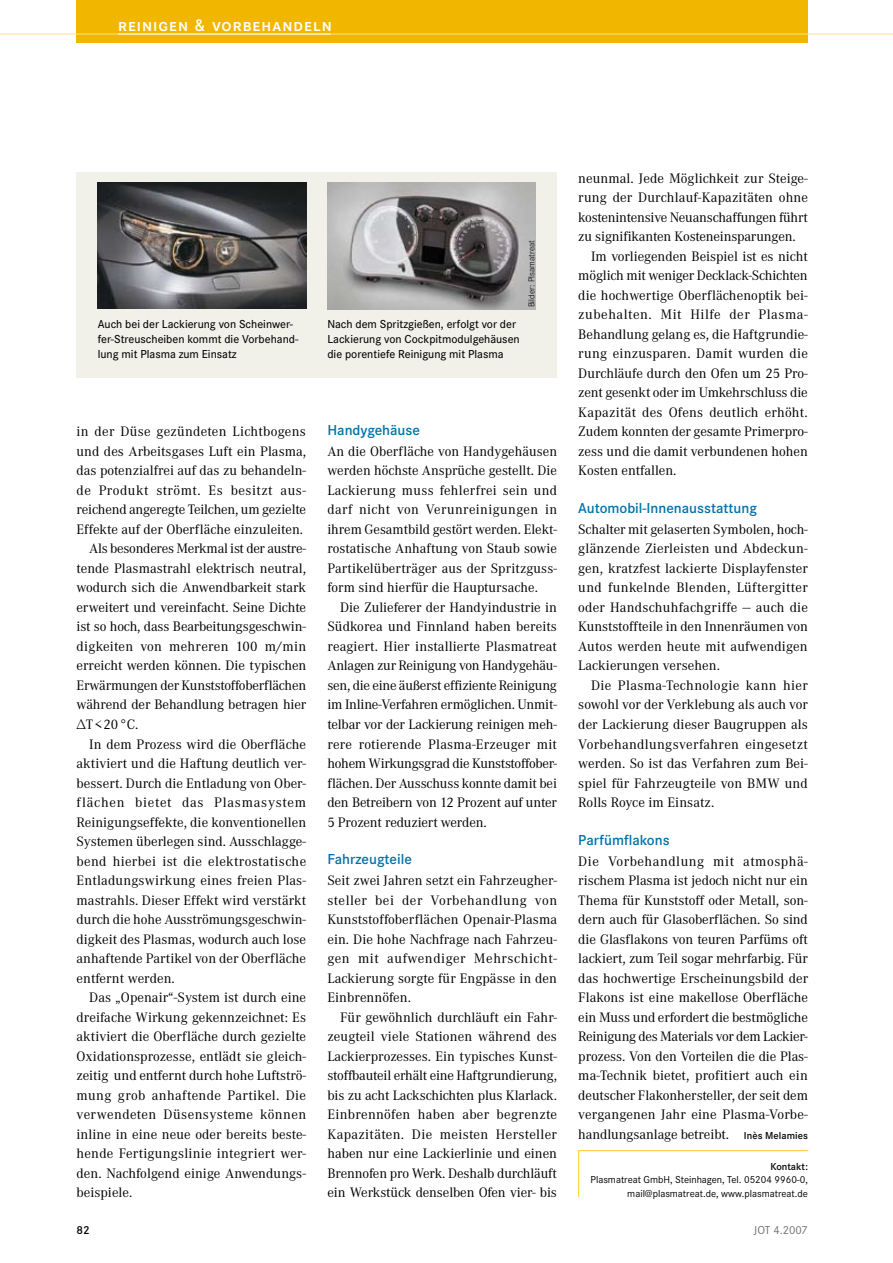
<style>
.page{position:relative;width:893px;height:1263px;background:#fff}
.page>*{position:absolute;margin:0;border:0;box-sizing:border-box;transform-origin:0 0}
.t1{font:18px "Corporate SSCTOT Dem";letter-spacing:.05em;color:#fff}
.t2{font:15px "Corporate STOT Dem";color:#0072ab}
.t3{font:14.25px/19.5px "Corporate ATOT";letter-spacing:.005em;color:#000;text-align:justify}
.t4{font:14.25px "Corporate ATOT";letter-spacing:-.015em;color:#000}
.t5{font:14.25px "Corporate ATOT";letter-spacing:.025em;color:#000}
.t6{font:14.25px "Corporate ATOT";letter-spacing:-.02em;color:#000}
.t7{font:14.25px "Corporate ATOT";letter-spacing:.035em;color:#000}
.t8{font:14.25px "Corporate ATOT";letter-spacing:.03em;color:#000}
.t9{font:14.25px "Corporate ATOT";letter-spacing:.04em;color:#000}
.t10{font:14.25px "Corporate ATOT";letter-spacing:.055em;color:#000}
.t11{font:500 12px/15px "Corporate STOT";color:#000}
.t12{font:12px "Corporate STOT";color:#707173}
.t13{font:12px "Corporate STOT Dem";color:#000}
.t14{font:10.5px/13.5px "Corporate STOT";color:#000;text-align:right}
.t15{font:10.5px "Corporate STOT Dem";color:#000}
.t16{font:300 9px "Corporate STOT";letter-spacing:.005em;color:#000}
.s1{font-family:"Corporate STOT Dem";font-size:10.5px}
</style>
<div class="page">
<div style="left:77px;top:0;width:731px;height:43px;background:#f1b700"></div>
<hr style="left:0;top:34px;width:893px;height:1px;background:#ffe08a">
<hr style="left:118px;top:34px;width:213px;height:1px;background:#fff">
<div style="left:77px;top:172px;width:480px;height:206px;background:#f1f0e9"></div>
<img style="left:98px;top:183px;width:208px;height:126px">
<img style="left:327px;top:183px;width:209px;height:126px">
<hr style="left:578px;top:1150px;width:230px;height:1px;background:#fecd1b">
<hr style="left:578px;top:1150px;width:1px;height:47px;background:#fecd1b">
<p class="t1" style="left:118px;top:14px;width:215px">reinigen &amp; vorbehandeln</p>
<p class="t11" style="left:98px;top:317px;width:202px">Auch bei der Lackierung von Scheinwer&shy;fer-Streuscheiben kommt die Vorbehand&shy;lung mit Plasma zum Einsatz</p>
<p class="t11" style="left:327px;top:317px;width:194px">Nach dem Spritzgießen, erfolgt vor der<br>Lackierung von Cockpitmodulgehäusen die porentiefe Reinigung mit Plasma</p>
<p class="t16" style="left:526px;top:307px;width:69px;rotate:-90deg">Bilder: Plsamatreat</p>
<p class="t3" style="left:77px;top:422px;width:231px">in der Düse gezündeten Lichtbogens</p>
<p class="t3" style="left:77px;top:442px;width:231px">und des Arbeitsgases Luft ein Plasma,</p>
<p class="t3" style="left:77px;top:461px;width:231px">das potenzialfrei auf das zu behandeln-</p>
<p class="t7" style="left:77px;top:482px;width:231px">de Produkt strömt. Es besitzt aus-</p>
<p class="t3" style="left:77px;top:500px;width:231px">reichend angeregte Teilchen, um gezielte</p>
<p class="t3" style="left:77px;top:520px;width:228px">Effekte auf der Oberfläche einzuleiten.</p>
<p class="t6" style="left:89px;top:541px;width:218px">Als besonderes Merkmal ist der austre-</p>
<p class="t3" style="left:77px;top:559px;width:231px">tende Plasmastrahl elektrisch neutral,</p>
<p class="t3" style="left:77px;top:578px;width:231px">wodurch sich die Anwendbarkeit stark</p>
<p class="t3" style="left:77px;top:598px;width:231px">erweitert und vereinfacht. Seine Dichte</p>
<p class="t3" style="left:77px;top:617px;width:231px">ist so hoch, dass Bearbeitungsgeschwin-</p>
<p class="t3" style="left:77px;top:637px;width:231px">digkeiten von mehreren 100 m/min</p>
<p class="t3" style="left:77px;top:656px;width:231px">erreicht werden können. Die typischen</p>
<p class="t4" style="left:77px;top:677px;width:231px">Erwärmungen der Kunststoffoberflächen</p>
<p class="t3" style="left:77px;top:695px;width:231px">während der Behandlung betragen hier</p>
<p class="t3" style="left:77px;top:715px;width:63px">∆T&lt;20°C.</p>
<p class="t3" style="left:89px;top:734px;width:218px">In dem Prozess wird die Oberfläche</p>
<p class="t3" style="left:77px;top:754px;width:231px">aktiviert und die Haftung deutlich ver-</p>
<p class="t3" style="left:77px;top:773px;width:231px">bessert. Durch die Entladung von Ober-</p>
<p class="t10" style="left:77px;top:794px;width:231px">flächen bietet das Plasmasystem</p>
<p class="t3" style="left:77px;top:812px;width:231px">Reinigungs- effekte, die konventionellen</p>
<p class="t3" style="left:77px;top:832px;width:231px">Systemen überlegen sind. Ausschlagge-</p>
<p class="t5" style="left:77px;top:853px;width:231px">bend hierbei ist die elektrostatische</p>
<p class="t3" style="left:77px;top:871px;width:231px">Entladungswirkung eines freien Plas-</p>
<p class="t3" style="left:77px;top:890px;width:231px">mastrahls. Dieser Effekt wird verstärkt</p>
<p class="t3" style="left:77px;top:910px;width:231px">durch die hohe Ausströmungsgeschwin-</p>
<p class="t3" style="left:77px;top:929px;width:231px">digkeit des Plasmas, wodurch auch lose</p>
<p class="t3" style="left:77px;top:949px;width:231px">anhaftende Partikel von der Oberfläche</p>
<p class="t3" style="left:77px;top:968px;width:100px">entfernt werden.</p>
<p class="t3" style="left:89px;top:988px;width:218px">Das „Openair“-System ist durch eine</p>
<p class="t3" style="left:77px;top:1007px;width:231px">dreifache Wirkung gekennzeichnet: Es</p>
<p class="t3" style="left:77px;top:1027px;width:231px">aktiviert die Oberfläche durch gezielte</p>
<p class="t3" style="left:77px;top:1046px;width:231px">Oxidationsprozesse, entlädt sie gleich-</p>
<p class="t3" style="left:77px;top:1066px;width:231px">zeitig und entfernt durch hohe Luftströ-</p>
<p class="t5" style="left:77px;top:1087px;width:231px">mung grob anhaftende Partikel. Die</p>
<p class="t8" style="left:77px;top:1106px;width:231px">verwendeten Düsensysteme können</p>
<p class="t3" style="left:77px;top:1124px;width:231px">inline in eine neue oder bereits beste-</p>
<p class="t3" style="left:77px;top:1144px;width:231px">hende Fertigungslinie integriert wer-</p>
<p class="t3" style="left:77px;top:1163px;width:231px">den. Nachfolgend einige Anwendungs-</p>
<p class="t3" style="left:77px;top:1183px;width:57px">beispiele.</p>
<p class="t2" style="left:327px;top:421px;width:94px">Handygehäuse</p>
<p class="t3" style="left:327px;top:442px;width:231px">An die Oberfläche von Handygehäusen werden höchste Ansprüche gestellt. Die Lackierung muss fehlerfrei sein und darf nicht von Verunreinigungen in ihrem Gesamtbild gestört werden. Elekt&shy;rostatische Anhaftung von Staub sowie Partikelüberträger aus der Spritzguss&shy;form sind hierfür die Hauptursache.</p>
<p class="t3" style="left:327px;top:598px;width:231px;text-indent:13px">Die Zulieferer der Handyindustrie in Südkorea und Finnland haben bereits reagiert. Hier installierte Plasmatreat Anlagen zur Reinigung von Handygehäu&shy;sen, die eine äußerst effiziente Reinigung im Inline-Verfahren ermöglichen. Unmit&shy;telbar vor der Lackierung reinigen meh&shy;rere rotierende Plasma-Erzeuger mit hohem Wirkungsgrad die Kunststoffober&shy;flächen. Der Ausschuss konnte damit bei den Betreibern von 12 Prozent auf unter 5 Prozent reduziert werden.</p>
<p class="t2" style="left:327px;top:850px;width:86px">Fahrzeugteile</p>
<p class="t3" style="left:327px;top:871px;width:231px">Seit zwei Jahren setzt ein Fahrzeugher&shy;steller bei der Vorbehandlung von Kunststoffoberflächen Openair-Plasma ein. Die hohe Nachfrage nach Fahrzeu&shy;gen mit aufwendiger Mehrschicht-Lackierung sorgte für Engpässe in den Einbrennöfen.</p>
<p class="t3" style="left:327px;top:1007px;width:231px;text-indent:13px">Für gewöhnlich durchläuft ein Fahr&shy;zeugteil viele Stationen während des Lackierprozesses. Ein typisches Kunst&shy;stoffbauteil erhält eine Haftgrundierung, bis zu acht Lackschichten plus Klarlack.<br>Einbrennöfen haben aber begrenzte Kapazitäten. Die meisten Hersteller haben nur eine Lackierlinie und einen Brennofen pro Werk. Deshalb durchläuft ein Werkstück denselben Ofen vier- bis</p>
<p class="t3" style="left:578px;top:169px;width:231px">neunmal. Jede Möglichkeit zur Steige-</p>
<p class="t3" style="left:578px;top:188px;width:231px">rung der Durchlauf-Kapazitäten ohne</p>
<p class="t4" style="left:578px;top:209px;width:231px">kostenintensive Neuanschaffungen führt</p>
<p class="t3" style="left:578px;top:227px;width:219px">zu signifikanten Kosteneinsparungen.</p>
<p class="t3" style="left:591px;top:247px;width:218px">Im vorliegenden Beispiel ist es nicht</p>
<p class="t3" style="left:578px;top:266px;width:231px">möglich mit weniger Decklack-Schichten</p>
<p class="t3" style="left:578px;top:286px;width:231px">die hochwertige Oberflächenoptik bei-</p>
<p class="t9" style="left:578px;top:307px;width:231px">zubehalten. Mit Hilfe der Plasma-</p>
<p class="t3" style="left:578px;top:325px;width:231px">Behandlung gelang es, die Haftgrundie-</p>
<p class="t3" style="left:578px;top:344px;width:231px">rung einzusparen. Damit wurden die</p>
<p class="t3" style="left:578px;top:364px;width:231px">Durchläufe durch den Ofen um 25 Pro-</p>
<p class="t3" style="left:578px;top:383px;width:231px">zent gesenkt oder im Umkehrschluss die</p>
<p class="t3" style="left:578px;top:403px;width:231px">Kapazität des Ofens deutlich erhöht.</p>
<p class="t3" style="left:578px;top:422px;width:231px">Zudem konnten der gesamte Primerpro-</p>
<p class="t3" style="left:578px;top:442px;width:231px">zess und die damit verbundenen hohen</p>
<p class="t3" style="left:578px;top:461px;width:100px">Kosten entfallen.</p>
<p class="t2" style="left:578px;top:499px;width:180px">Automobil-Innenausstattung</p>
<p class="t3" style="left:578px;top:520px;width:231px">Schalter mit gelaserten Symbolen, hoch&shy;glänzende Zierleisten und Abdeckun&shy;gen, kratzfest lackierte Displayfenster und funkelnde Blenden, Lüftergitter oder Handschuhfachgriffe — auch die Kunststoffteile in den Innenräumen von Autos werden heute mit aufwendigen Lackierungen versehen.</p>
<p class="t3" style="left:578px;top:676px;width:231px;text-indent:13px">Die Plasma-Technologie kann hier sowohl vor der Verklebung als auch vor der Lackierung dieser Baugruppen als Vorbehandlungsverfahren eingesetzt werden. So ist das Verfahren zum Bei&shy;spiel für Fahrzeugteile von BMW und Rolls Royce im Einsatz.</p>
<p class="t2" style="left:578px;top:831px;width:93px">Parfümflakons</p>
<p class="t3" style="left:578px;top:851px;width:231px">Die Vorbehandlung mit atmosphä&shy;rischem Plasma ist jedoch nicht nur ein Thema für Kunststoff oder Metall, son&shy;dern auch für Glasoberflächen. So sind die Glasflakons von teuren Parfüms oft lackiert, zum Teil sogar mehrfarbig. Für das hochwertige Erscheinungsbild der Flakons ist eine makellose Oberfläche ein Muss und erfordert die bestmögliche Reinigung des Materials vor dem Lackier&shy;prozess. Von den Vorteilen die die Plas&shy;ma-Technik bietet, profitiert auch ein deutscher Flakonhersteller, der seit dem vergangenen Jahr eine Plasma-Vorbe&shy;handlungsanlage betreibt. <span class="s1">Inès Melamies</span></p>
<p class="t15" style="left:770px;top:1160px;width:39px">Kontakt:</p>
<p class="t14" style="left:590px;top:1173px;width:219px">Plasmatreat GmbH, Steinhagen, Tel. 05204 9960-0, mail@plasmatreat.de, www.plasmatreat.de</p>
<p class="t13" style="left:77px;top:1223px;width:15px">82</p>
<p class="t12" style="left:754px;top:1223px;width:55px">JOT 4.2007</p>
</div>
